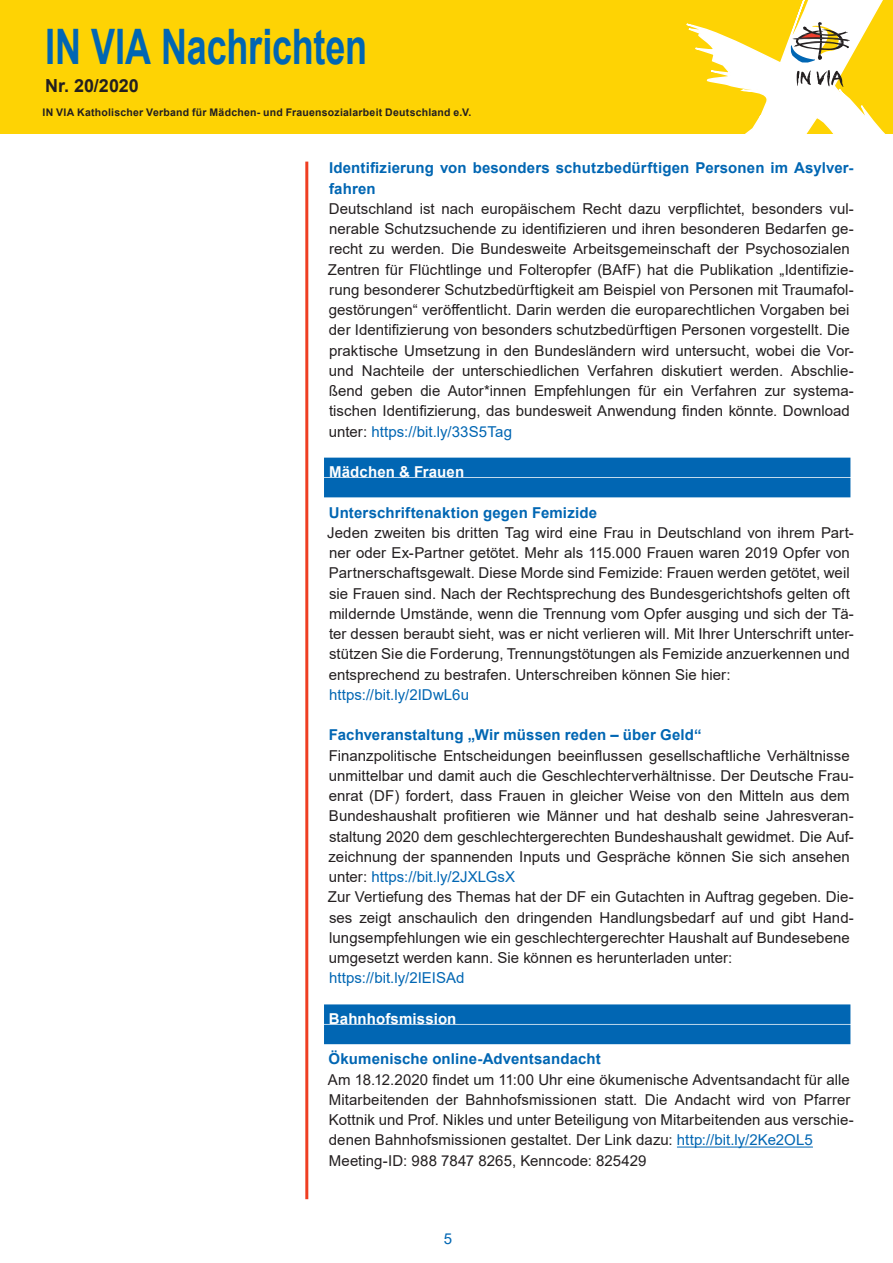
<style>
.page{position:relative;width:893px;height:1263px;background:#fff}
.page>*{position:absolute;margin:0;border:0;box-sizing:border-box;transform-origin:0 0}
.t1{font:700 48.9px "Arial";letter-spacing:-.005em;color:#0166b3;scale:.74 1}
.t2{font:700 18px "Arial";color:#231f20}
.t3{font:15px/20.2px "Arial";letter-spacing:.005em;color:#231f20}
.t4{font:700 15px/20.2px "Arial";letter-spacing:.01em;color:#0166b3}
.t5{font:15px "Arial";color:#0166b3}
.TITELKASTEN_BLAU{font:700 15px "Arial";letter-spacing:.01em;color:#fff}
.t6{font:700 10.5px "Arial";letter-spacing:.02em;color:#231f20}
.s1{color:#0166b3}
</style>
<div class="page">
<div style="left:0;top:0;width:893px;height:133px;background:#fed304"></div>
<svg style="left:686px;top:0;width:199px;height:133px"></svg>
<hr style="left:305px;top:162px;width:3px;height:1037px;background:#ef3e22">
<div style="left:324px;top:458px;width:526px;height:19px;background:#0166b3"></div>
<div style="left:324px;top:478px;width:526px;height:19px;background:#0166b3"></div>
<div style="left:324px;top:1004px;width:526px;height:20px;background:#0166b3"></div>
<div style="left:324px;top:1025px;width:526px;height:19px;background:#0166b3"></div>
<hr style="left:677px;top:1147px;width:136px;height:1px;background:#0166b3">
<h1 class="t1" style="left:45px;top:12px;width:437px">IN VIA Nachrichten</h1>
<p class="t2" style="left:45px;top:73px;width:95px">Nr. 20/2020</p>
<p class="t6" style="left:43px;top:105px;width:430px">IN VIA Katholischer Verband für Mädchen- und Frauensozialarbeit Deutschland e.V.</p>
<p class="t4" style="left:329px;top:158px;width:526px">Identifizierung von besonders schutzbedürftigen Personen im Asylver&shy;fahren</p>
<p class="t3" style="left:328px;top:198px;width:528px">Deutschland ist nach europäischem Recht dazu verpflichtet, besonders vul&shy;nerable Schutzsuchende zu identifizieren und ihren besonderen Bedarfen ge&shy;recht zu werden. Die Bundesweite Arbeitsgemeinschaft der Psychosozialen Zentren für Flüchtlinge und Folteropfer (BAfF) hat die Publikation „Identifizie&shy;rung besonderer Schutzbedürftigkeit am Beispiel von Personen mit Traumafol&shy;gestörungen“ veröffentlicht. Darin werden die europarechtlichen Vorgaben bei der Identifizierung von besonders schutzbedürftigen Personen vorgestellt. Die praktische Umsetzung in den Bundesländern wird untersucht, wobei die Vor&shy;und Nachteile der unterschiedlichen Verfahren diskutiert werden. Abschlie&shy;ßend geben die Autor*innen Empfehlungen für ein Verfahren zur systema&shy;tischen Identifizierung, das bundesweit Anwendung finden könnte. Download unter: <span class="s1">https://bit.ly/33S5Tag</span></p>
<p class="TITELKASTEN_BLAU" style="left:329px;top:461px;width:137px">Mädchen &amp; Frauen</p>
<p class="t4" style="left:329px;top:502px;width:270px">Unterschriftenaktion gegen Femizide</p>
<p class="t3" style="left:327px;top:522px;width:528px">Jeden zweiten bis dritten Tag wird eine Frau in Deutschland von ihrem Part&shy;ner oder Ex-Partner getötet. Mehr als 115.000 Frauen waren 2019 Opfer von Partnerschaftsgewalt. Diese Morde sind Femizide: Frauen werden getötet, weil sie Frauen sind. Nach der Rechtsprechung des Bundesgerichtshofs gelten oft mildernde Umstände, wenn die Trennung vom Opfer ausging und sich der Tä&shy;ter dessen beraubt sieht, was er nicht verlieren will. Mit Ihrer Unterschrift unter&shy;stützen Sie die Forderung, Trennungstötungen als Femizide anzuerkennen und entsprechend zu bestrafen. Unterschreiben können Sie hier:</p>
<p class="t5" style="left:329px;top:684px;width:141px">https://bit.ly/2IDwL6u</p>
<p class="t4" style="left:329px;top:725px;width:374px">Fachveranstaltung „Wir müssen reden – über Geld“</p>
<p class="t3" style="left:329px;top:745px;width:527px">Finanzpolitische Entscheidungen beeinflussen gesellschaftliche Verhältnisse unmittelbar und damit auch die Geschlechterverhältnisse. Der Deutsche Frau&shy;enrat (DF) fordert, dass Frauen in gleicher Weise von den Mitteln aus dem Bundeshaushalt profitieren wie Männer und hat deshalb seine Jahresveran&shy;staltung 2020 dem geschlechtergerechten Bundeshaushalt gewidmet. Die Auf&shy;zeichnung der spannenden Inputs und Gespräche können Sie sich ansehen unter: <span class="s1">https://bit.ly/2JXLGsX</span></p>
<p class="t3" style="left:328px;top:887px;width:528px">Zur Vertiefung des Themas hat der DF ein Gutachten in Auftrag gegeben. Die&shy;ses zeigt anschaulich den dringenden Handlungsbedarf auf und gibt Hand&shy;lungsempfehlungen wie ein geschlechtergerechter Haushalt auf Bundesebene umgesetzt werden kann. Sie können es herunterladen unter:</p>
<p class="t5" style="left:329px;top:968px;width:137px">https://bit.ly/2IEISAd</p>
<p class="TITELKASTEN_BLAU" style="left:329px;top:1008px;width:129px">Bahnhofsmission</p>
<p class="t4" style="left:329px;top:1049px;width:274px">Ökumenische online-Adventsandacht</p>
<p class="t3" style="left:328px;top:1069px;width:527px">Am 18.12.2020 findet um 11:00 Uhr eine ökumenische Adventsandacht für alle Mitarbeitenden der Bahnhofsmissionen statt. Die Andacht wird von Pfarrer Kottnik und Prof. Nikles und unter Beteiligung von Mitarbeitenden aus verschie&shy;denen Bahnhofsmissionen gestaltet. Der Link dazu: <span class="s1">http://bit.ly/2Ke2OL5</span></p>
<p class="t3" style="left:329px;top:1150px;width:319px">Meeting-ID: 988 7847 8265, Kenncode: 825429</p>
<p class="t5" style="left:444px;top:1228px;width:10px">5</p>
</div>
